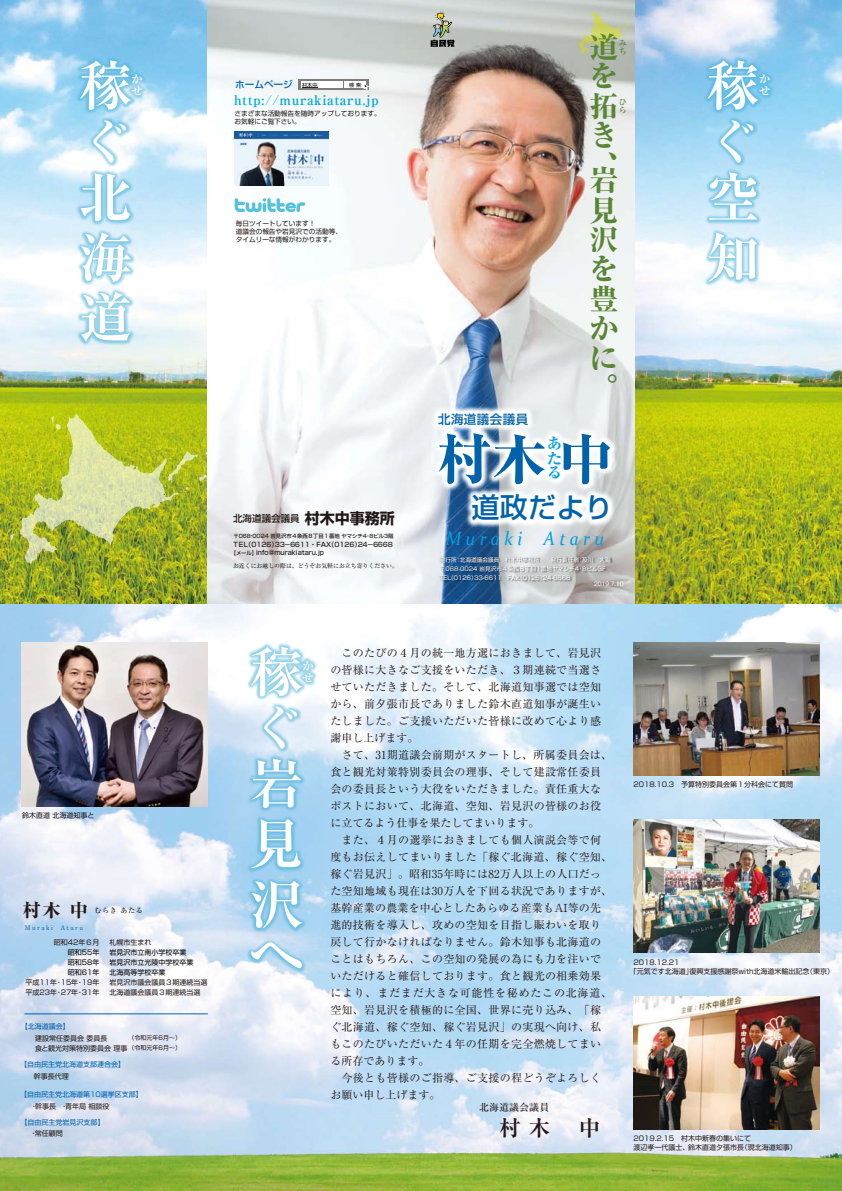
<style>
.page{position:relative;width:842px;height:1191px;background:#fff}
.page>*{position:absolute;margin:0;border:0;box-sizing:border-box;transform-origin:0 0}
.t1{font:800 54.8px "Ryumin Pro";color:#0062ab}
.t2{font:700 53.7px/60.1px "Ryumin Pro";color:#fff;text-align:justify}
.t3{font:700 45.4px "Ryumin Pro";color:#fff}
.t4{font:800 29px/29.6px "Ryumin Pro";color:#5a8535}
.t5{font:500 28px "Shin Go Pro";letter-spacing:.01em;color:#0062ab}
.t6{font:700 21.6px "Ryumin Pro";color:#231815}
.t7{font:italic 19.4px "Constantia";letter-spacing:.25em;color:#009fe8;scale:.91 1}
.t8{font:800 18.2px "Ryumin Pro";color:#231815}
.t9{font:800 15px/14.5px "Ryumin Pro";color:#009fe8;text-align:justify}
.t10{font:700 13.3px "Ryumin Pro";letter-spacing:.04em;color:#00a9d9}
.t11{font:500 12.5px "Shin Go Pro";letter-spacing:.03em;color:#0062ab}
.t12{font:700 11.2px/11.8px "Ryumin Pro";color:#fff}
.t13{font:11px/17px "Ryumin Pro";letter-spacing:.025em;color:#231815}
.t14{font:500 10px "Ryumin Pro";color:#231815}
.t15{font:500 9.6px "Shin Go Pro";color:#0068b6}
.t16{font:500 9.5px "Shin Go Pro";color:#231815}
.t17{font:700 8px/8.2px "Ryumin Pro";color:#5a8535}
.t18{font:500 7.1px "Ryumin Pro";letter-spacing:.08em;color:#231815}
.t19{font:7px/10px "Shin Go Pro";color:#231815}
.t20{font:7px "Shin Go Pro";color:#0062ab}
.t21{font:7px/10px "Shin Go Pro";color:#000;text-align:justify}
.t22{font:6.7px/8.1px "Shin Go Pro";color:#231815}
.t23{font:500 6.6px "Shin Go Pro";letter-spacing:-.25em;color:#231815}
.t24{font:500 6.6px "Shin Go Pro";color:#231815}
.t25{font:6.6px "Century";letter-spacing:.25em;color:#0062ab;scale:.91 1}
.t26{font:6px/10.4px "Shin Go Pro";color:#231815}
.t27{font:500 6px "Gothic BBB Pro";color:#fff}
.t28{font:500 5.9px "Ryumin Pro";color:#231815}
.t29{font:5.7px/9px "Shin Go Pro";color:#fff}
.t30{font:500 5.3px "Shin Go Pro";color:#231815}
.t31{font:5.1px "Shin Go Pro";color:#000}
.s1{font-weight:700;font-size:15px}
.s2{font-size:5.3px}
</style>
<div class="page">
<img style="left:0;top:603px;width:842px;height:588px">
<img style="left:246px;top:641px;width:61px;height:341px">
<img style="left:247px;top:641px;width:59px;height:341px">
<img style="left:298px;top:655px;width:21px;height:32px">
<img style="left:300px;top:657px;width:17px;height:30px">
<img style="left:21px;top:642px;width:186px;height:164px">
<img style="left:634px;top:642px;width:186px;height:134px">
<img style="left:634px;top:819px;width:186px;height:133px">
<img style="left:634px;top:996px;width:186px;height:133px">
<hr style="left:24px;top:1013px;width:184px;height:1px;background:#0068b6">
<img style="left:634px;top:0;width:208px;height:603px">
<img style="left:0;top:0;width:634px;height:603px">
<svg style="left:10px;top:533px;width:4px;height:7px"></svg>
<img style="left:20px;top:413px;width:239px;height:151px">
<img style="left:75px;top:55px;width:61px;height:298px">
<img style="left:76px;top:55px;width:59px;height:298px">
<img style="left:127px;top:69px;width:21px;height:32px">
<img style="left:129px;top:71px;width:17px;height:30px">
<img style="left:703px;top:55px;width:60px;height:238px">
<img style="left:754px;top:69px;width:21px;height:32px">
<img style="left:756px;top:71px;width:17px;height:30px">
<svg style="left:576px;top:11px;width:57px;height:44px;background:#c0c6a1"></svg>
<img style="left:429px;top:403px;width:190px;height:127px">
<img style="left:432px;top:408px;width:186px;height:121px">
<svg style="left:431px;top:12px;width:23px;height:35px"></svg>
<img style="left:439px;top:555px;width:174px;height:28px">
<svg style="left:298px;top:80px;width:70px;height:10px"></svg>
<div style="left:301px;top:82px;width:41px;height:6px;background:#fff"></div>
<div style="left:344px;top:82px;width:22px;height:6px;background:#fff"></div>
<svg style="left:302px;top:87px;width:16px;height:1px"></svg>
<svg style="left:364px;top:83px;width:4px;height:7px"></svg>
<svg style="left:234px;top:197px;width:73px;height:16px"></svg>
<img style="left:235px;top:131px;width:94px;height:54px">
<h2 class="t2" style="left:79px;top:52px;width:54px">稼</h2>
<h3 class="t3" style="left:83px;top:106px;width:45px">ぐ</h3>
<h2 class="t2" style="left:79px;top:163px;width:53px">北海道</h2>
<p class="t12" style="left:132px;top:72px;width:12px">かせ</p>
<p class="t19" style="left:22px;top:809px;width:74px">鈴木直道 北海道知事と</p>
<h3 class="t8" style="left:23px;top:896px;width:67px">村木 中</h3>
<p class="t18" style="left:94px;top:905px;width:50px">むらき あたる</p>
<p class="t19" style="left:54px;top:936px;width:47px">昭和42年６月</p>
<p class="t21" style="left:68px;top:946px;width:33px">昭和55年昭和58年昭和61年</p>
<p class="t19" style="left:26px;top:976px;width:75px">平成11年・15年・19年平成23年・27年・31年</p>
<p class="t25" style="left:25px;top:921px;width:65px">Muraki Ataru</p>
<p class="t19" style="left:109px;top:936px;width:43px">札幌市生まれ</p>
<p class="t21" style="left:109px;top:946px;width:85px;text-align:left">岩見沢市立南小学校卒業岩見沢市立光陵中学校卒業北海高等学校卒業</p>
<p class="t19" style="left:109px;top:976px;width:99px">岩見沢市議会議員３期連続当選北海道議会議員３期連続当選</p>
<p class="t20" style="left:21px;top:1020px;width:51px">【北海道議会】</p>
<p class="t19" style="left:35px;top:1032px;width:94px">建設常任委員会 委員長<br>食と観光対策特別委員会 理事</p>
<p class="t26" style="left:129px;top:1031px;width:54px">（令和元年6月～）（令和元年6月～）</p>
<p class="t20" style="left:20px;top:1088px;width:124px">【自由民主党北海道第10選挙区支部】</p>
<p class="t20" style="left:21px;top:1116px;width:86px">【自由民主党岩見沢支部】</p>
<p class="t20" style="left:20px;top:1059px;width:107px">【自由民主党北海道支部連合会】</p>
<p class="t19" style="left:34px;top:1071px;width:36px">幹事長代理</p>
<p class="t19" style="left:31px;top:1100px;width:80px">・幹事長　・青年局 相談役</p>
<p class="t19" style="left:30px;top:1127px;width:34px">・常任顧問</p>
<p class="t15" style="left:235px;top:77px;width:84px">ホームページ <sup>村木中</sup></p>
<p class="t31" style="left:349px;top:80px;width:13px">検 索</p>
<p class="t10" style="left:234px;top:90px;width:146px">http://murakiataru.jp</p>
<p class="t22" style="left:234px;top:108px;width:148px">さまざまな活動報告を随時アップしております。お気軽にご覧下さい。</p>
<p class="t22" style="left:236px;top:219px;width:108px">毎日ツイートしています！<br>道議会の報告や岩見沢での活動等、タイムリーな情報がわかります。</p>
<p class="t16" style="left:233px;top:510px;width:163px">北海道議会議員 <span class="s1">村木中事務所</span></p>
<p class="t30" style="left:233px;top:531px;width:162px">〒068-0024 岩見沢市４条西８丁目１番地 ヤマシチ4・8ビル3階</p>
<p class="t24" style="left:231px;top:547px;width:95px"><span class="s2">【メール】</span>info@murakiataru.jp</p>
<p class="t23" style="left:233px;top:538px;width:162px">T E L（0 1 26）３３－６６１１ ・ FAX（0 1 26）２４－６６６８</p>
<p class="t28" style="left:233px;top:561px;width:166px">お近くにお越しの際は、どうぞお気軽にお立ち寄りください。</p>
<p class="t11" style="left:438px;top:409px;width:92px">北海道議会議員</p>
<h3 class="t4" style="left:589px;top:30px;width:30px">道を拓き、</h3>
<h3 class="t4" style="left:589px;top:163px;width:29px;text-align:justify">岩見沢を豊かに。</h3>
<p class="t17" style="left:619px;top:39px;width:9px">みち</p>
<p class="t17" style="left:619px;top:98px;width:9px">ひら</p>
<h1 class="t1" style="left:437px;top:416px;width:177px">村木中</h1>
<h3 class="t9" style="left:547px;top:435px;width:15px">あたる</h3>
<h3 class="t5" style="left:472px;top:485px;width:143px">道政だより</h3>
<h3 class="t7" style="left:446px;top:525px;width:176px">Muraki Ataru</h3>
<p class="t29" style="left:440px;top:554px;width:172px">発行所：北海道議会議員　村木中事務所　　発行責任者：及川　大海〒068-0024 岩見沢市４条西８丁目1番地ヤマシチ4・8ビル3F<br>TEL（0126）33-6611　FAX（0126）24-6668</p>
<p class="t27" style="left:594px;top:578px;width:31px">2019.7.10</p>
<h2 class="t2" style="left:706px;top:52px;width:54px">稼</h2>
<h3 class="t3" style="left:710px;top:106px;width:45px">ぐ</h3>
<h2 class="t2" style="left:706px;top:163px;width:53px">空知</h2>
<p class="t12" style="left:759px;top:72px;width:12px">かせ</p>
<h2 class="t2" style="left:250px;top:638px;width:54px">稼</h2>
<h3 class="t3" style="left:254px;top:692px;width:45px">ぐ</h3>
<h2 class="t2" style="left:250px;top:750px;width:54px">岩見沢</h2>
<h2 class="t2" style="left:250px;top:921px;width:54px">へ</h2>
<p class="t12" style="left:303px;top:659px;width:12px">かせ</p>
<p class="t13" style="left:330px;top:643px;width:283px">　このたびの４月の統一地方選におきまして、岩見沢の皆様に大きなご支援をいただき、３期連続で当選させていただきました。そして、北海道知事選では空知から、前夕張市長でありました鈴木直道知事が誕生いたしました。ご支援いただいた皆様に改めて心より感謝申し上げます。<br>　さて、31期道議会前期がスタートし、所属委員会は、食と観光対策特別委員会の理事、そして建設常任委員会の委員長という大役をいただきました。責任重大なポストにおいて、北海道、空知、岩見沢の皆様のお役に立てるよう仕事を果たしてまいります。<br>　また、４月の選挙におきましても個人演説会等で何度もお伝えしてまいりました「稼ぐ北海道、稼ぐ空知、稼ぐ岩見沢」。昭和35年時には82万人以上の人口だった空知地域も現在は30万人を下回る状況でありますが、基幹産業の農業を中心としたあらゆる産業もAI等の先進的技術を導入し、攻めの空知を目指し賑わいを取り戻して行かなければなりません。鈴木知事も北海道のことはもちろん、この空知の発展の為にも力を注いでいただけると確信しております。食と観光の相乗効果により、まだまだ大きな可能性を秘めたこの北海道、空知、岩見沢を積極的に全国、世界に売り込み、「稼ぐ北海道、稼ぐ空知、稼ぐ岩見沢」の実現へ向け、私もこのたびいただいた４年の任期を完全燃焼してまいる所存であります。<br>　今後とも皆様のご指導、ご支援の程どうぞよろしくお願い申し上げます。</p>
<p class="t14" style="left:479px;top:1099px;width:71px">北海道議会議員</p>
<h3 class="t6" style="left:500px;top:1111px;width:102px">村 木　 中</h3>
<p class="t19" style="left:633px;top:778px;width:161px">2018.10.3　予算特別委員会第１分科会にて質問</p>
<p class="t19" style="left:630px;top:957px;width:206px;line-height:9px;text-indent:4px">2018.12.21<br>「元気です北海道」復興支援感謝祭with北海道米輸出記念（東京）</p>
<p class="t19" style="left:633px;top:1133px;width:165px;line-height:9px">2019.2.15　村木中新春の集いにて<br>渡辺孝一代議士、鈴木直道夕張市長（現北海道知事）</p>
</div>
